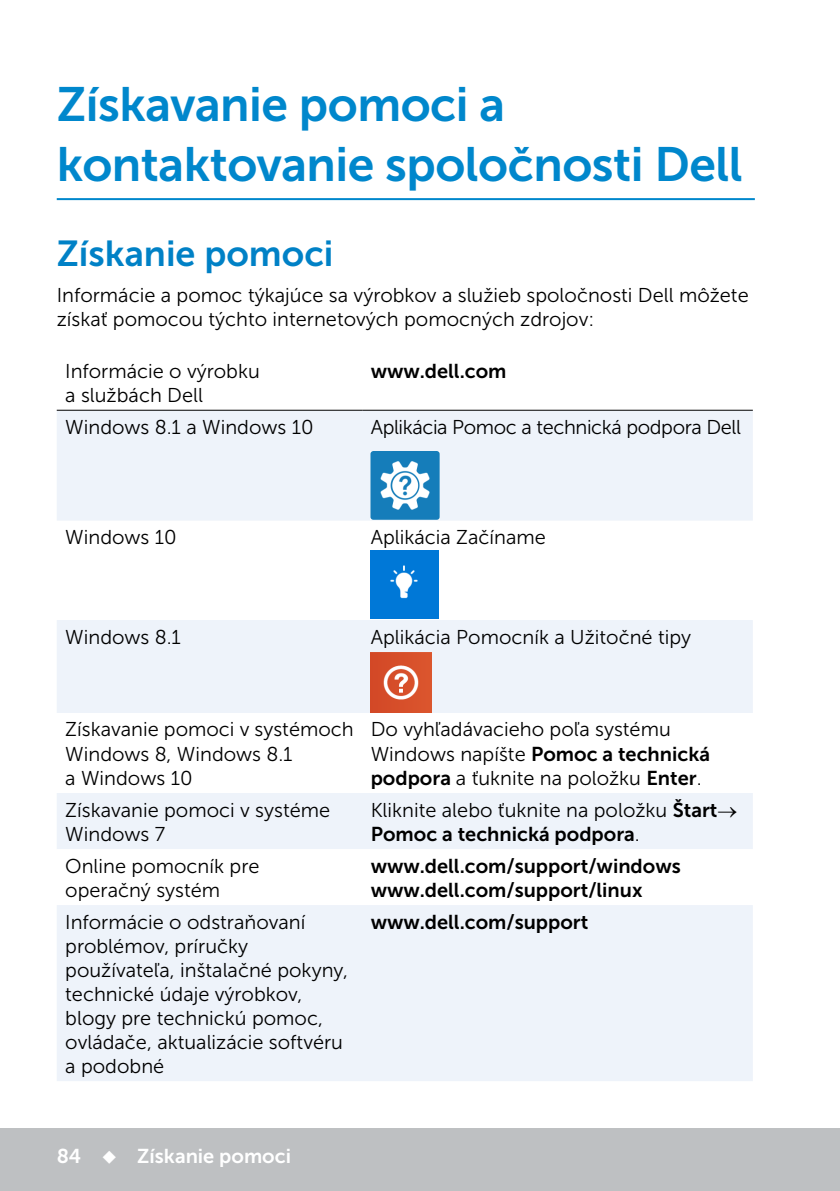
<style>
.page{position:relative;width:840px;height:1191px;background:#fff}
.page>*{position:absolute;margin:0;border:0;box-sizing:border-box;transform-origin:0 0}
.t1{font:48px/60px "Museo Sans For Dell 700";letter-spacing:-.01em;color:#0087cc}
.Head1{font:36px "Museo Sans For Dell 700";color:#0081c6}
.Table_Paragraph{font:20px/24px "Museo Sans For Dell 300";color:#000}
.Paragraph{font:20px/24px "Museo Sans For Dell 300";color:#000}
.Table_Paragraph-2{font:20px/24px "Museo Sans For Dell 700";color:#000}
.Table_Paragraph-3{font:20px "Museo Sans For Dell 300";letter-spacing:-.02em;color:#000}
.Page_No_L{font:20px "Museo Sans For Dell 700";color:#fff}
.s1{font-family:"Museo Sans For Dell 700"}
</style>
<div class="page">
<div style="left:0;top:1128px;width:839px;height:63px;background:#bec0c2"></div>
<hr style="left:57px;top:198px;width:697px;height:2px;background:#0087cc">
<svg style="left:57px;top:411px;width:695px;height:670px;fill:#eef3fa"></svg>
<hr style="left:57px;top:410px;width:305px;height:1px;background:#000">
<hr style="left:362px;top:410px;width:390px;height:1px;background:#000">
<img style="left:370px;top:451px;width:69px;height:68px">
<img style="left:370px;top:551px;width:68px;height:68px">
<img style="left:370px;top:652px;width:61px;height:61px">
<p class="t1" style="left:57px;top:74px;width:686px">Získavanie pomoci a kontaktovanie spoločnosti Dell</p>
<p class="Head1" style="left:57px;top:234px;width:278px">Získanie pomoci</p>
<p class="Paragraph" style="left:57px;top:283px;width:693px">Informácie a pomoc týkajúce sa výrobkov a služieb spoločnosti Dell môžete získať pomocou týchto internetových pomocných zdrojov:</p>
<p class="Table_Paragraph" style="left:65px;top:359px;width:196px">Informácie o výrobku a službách Dell</p>
<p class="Table_Paragraph-2" style="left:370px;top:359px;width:137px">www.dell.com</p>
<p class="Table_Paragraph" style="left:65px;top:415px;width:250px">Windows 8.1 a Windows 10</p>
<p class="Table_Paragraph-3" style="left:370px;top:416px;width:371px">Aplikácia Pomoc a technická podpora Dell</p>
<p class="Table_Paragraph" style="left:65px;top:525px;width:113px">Windows 10</p>
<p class="Table_Paragraph" style="left:370px;top:525px;width:177px">Aplikácia Začíname</p>
<p class="Table_Paragraph" style="left:65px;top:625px;width:117px">Windows 8.1</p>
<p class="Table_Paragraph" style="left:370px;top:625px;width:322px">Aplikácia Pomocník a Užitočné tipy</p>
<p class="Table_Paragraph" style="left:65px;top:717px;width:290px">Získavanie pomoci v systémoch<br>Windows 8, Windows 8.1<br>a Windows 10</p>
<p class="Table_Paragraph" style="left:370px;top:717px;width:341px">Do vyhľadávacieho poľa systému<br>Windows napíšte <span class="s1">Pomoc a technická podpora</span> a ťuknite na položku <span class="s1">Enter</span>.</p>
<p class="Table_Paragraph" style="left:65px;top:797px;width:266px">Získavanie pomoci v systéme<br>Windows 7</p>
<p class="Table_Paragraph" style="left:370px;top:797px;width:368px">Kliknite alebo ťuknite na položku <span class="s1">Štart</span>→<br><span class="s1">Pomoc a technická podpora</span>.</p>
<p class="Table_Paragraph" style="left:65px;top:854px;width:195px">Online pomocník pre operačný systém</p>
<p class="Table_Paragraph-2" style="left:370px;top:853px;width:311px">www.dell.com/support/windows www.dell.com/support/linux</p>
<p class="Table_Paragraph" style="left:65px;top:910px;width:284px">Informácie o odstraňovaní problémov, príručky používateľa, inštalačné pokyny, technické údaje výrobkov, blogy pre technickú pomoc, ovládače, aktualizácie softvéru a podobné</p>
<p class="Table_Paragraph-2" style="left:370px;top:909px;width:219px">www.dell.com/support</p>
<p class="Page_No_L" style="left:57px;top:1144px;width:236px">84 ◆ Získanie pomoci</p>
</div>
